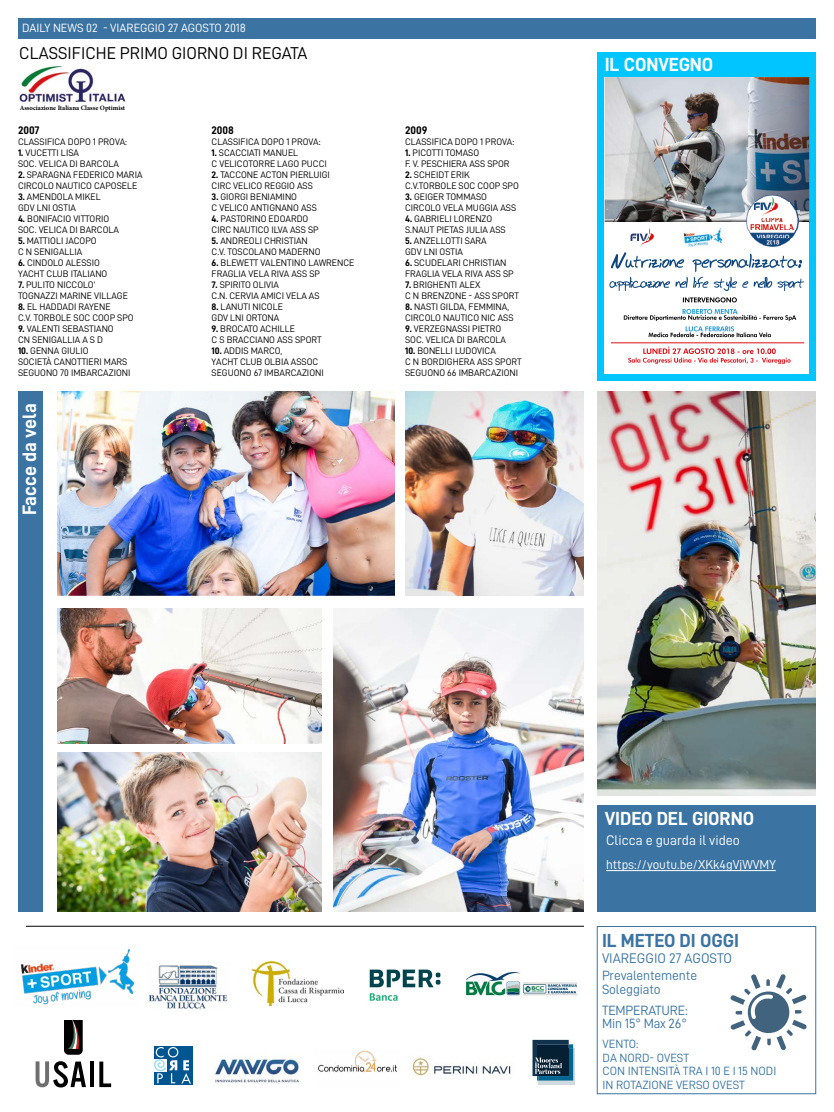
<style>
.page{position:relative;width:834px;height:1112px;background:#fff}
.page>*{position:absolute;margin:0;border:0;box-sizing:border-box;transform-origin:0 0}
.t1{font:19.5px "D DIN Bold";color:#fff}
.t2{font:19px "D DIN Bold";color:#fff}
.t3{font:19px "D DIN Bold";color:#3b74a2}
.t4{font:17.2px "D DIN";color:#000}
.t5{font:14px "D DIN";color:#fff}
.t6{font:14px "D DIN";color:#3b74a2}
.t7{font:13.5px/13.5px "D DIN";letter-spacing:-.01em;color:#3a75a3}
.t8{font:13px "D DIN";color:#fff}
.t9{font:12px/13.5px "D DIN";color:#3976a4}
.t10{font:12px "D DIN";color:#fff}
.t11{font:11px "D DIN Bold";color:#000}
.t12{font:9.5px/11px "D DIN";color:#000}
.t13{font:700 6.7px "Minion Pro";color:#000}
.s1{font-family:"D DIN Bold"}
</style>
<div class="page">
<div style="left:18px;top:18px;width:798px;height:21px;background:#3b74a2"></div>
<div style="left:18px;top:391px;width:25px;height:521px;background:#3b74a2"></div>
<img style="left:58px;top:391px;width:337px;height:204px">
<img style="left:58px;top:608px;width:264px;height:136px">
<img style="left:58px;top:752px;width:264px;height:160px">
<img style="left:333px;top:608px;width:251px;height:304px">
<img style="left:405px;top:391px;width:179px;height:204px">
<img style="left:597px;top:391px;width:219px;height:405px">
<div style="left:597px;top:805px;width:219px;height:107px;background:#3b74a2"></div>
<div style="left:597px;top:926px;width:219px;height:168px;border:1px solid #3a75a3"></div>
<hr style="left:606px;top:870px;width:170px;height:1px;background:#fff">
<hr style="left:26px;top:926px;width:558px;height:1px;background:#000">
<img style="left:149px;top:965px;width:79px;height:44px">
<img style="left:251px;top:961px;width:92px;height:45px">
<svg style="left:370px;top:993px;width:28px;height:8px"></svg>
<svg style="left:370px;top:970px;width:71px;height:17px"></svg>
<img style="left:466px;top:971px;width:111px;height:26px">
<div style="left:153px;top:1045px;width:40px;height:40px;background:#005690"></div>
<svg style="left:154px;top:1047px;width:37px;height:37px"></svg>
<img style="left:215px;top:1059px;width:84px;height:24px">
<img style="left:318px;top:1050px;width:79px;height:22px">
<img style="left:412px;top:1058px;width:99px;height:18px">
<svg style="left:64px;top:1020px;width:19px;height:35px"></svg>
<svg style="left:36px;top:1061px;width:50px;height:26px"></svg>
<hr style="left:90px;top:1062px;width:4px;height:25px;background:#000">
<svg style="left:99px;top:1062px;width:12px;height:25px"></svg>
<img style="left:21px;top:949px;width:113px;height:56px">
<svg style="left:539px;top:1049px;width:36px;height:36px"></svg>
<svg style="left:533px;top:1040px;width:40px;height:41px;background:#244a61"></svg>
<svg style="left:730px;top:974px;width:77px;height:76px"></svg>
<div style="left:597px;top:52px;width:219px;height:329px;background:#00c5ff"></div>
<img style="left:605px;top:77px;width:204px;height:145px">
<div style="left:605px;top:222px;width:204px;height:151px;background:#fff"></div>
<svg style="left:746px;top:195px;width:54px;height:51px"></svg>
<img style="left:630px;top:228px;width:25px;height:18px">
<svg style="left:683px;top:297px;width:54px;height:5px"></svg>
<svg style="left:624px;top:309px;width:172px;height:28px"></svg>
<img style="left:683px;top:228px;width:40px;height:19px">
<svg style="left:628px;top:347px;width:163px;height:17px"></svg>
<svg style="left:609px;top:252px;width:195px;height:39px"></svg>
<hr style="left:611px;top:342px;width:193px;height:1px;background:#dc0d15">
<img style="left:19px;top:66px;width:107px;height:38px">
<p class="t10" style="left:22px;top:21px;width:226px">DAILY NEWS 02 - VIAREGGIO 27 AGOSTO 2018</p>
<h3 class="t4" style="left:19px;top:44px;width:290px">CLASSIFICHE PRIMO GIORNO DI REGATA</h3>
<p class="t13" style="left:20px;top:103px;width:107px">Associazione Italiana Classe Optimist</p>
<p class="t11" style="left:18px;top:124px;width:23px">2007</p>
<p class="t12" style="left:18px;top:136px;width:111px">CLASSIFICA DOPO 1 PROVA:</p>
<p class="t12" style="left:18px;top:147px;width:103px"><span class="s1">1.</span> VUCETTI LISA<br>SOC. VELICA DI BARCOLA</p>
<p class="t12" style="left:18px;top:169px;width:126px"><span class="s1">2.</span> SPARAGNA FEDERICO MARIA<br>CIRCOLO NAUTICO CAPOSELE</p>
<p class="t12" style="left:18px;top:191px;width:84px"><span class="s1">3.</span> AMENDOLA MIKEL<br>GDV LNI OSTIA</p>
<p class="t12" style="left:18px;top:213px;width:103px"><span class="s1">4.</span> BONIFACIO VITTORIO<br>SOC. VELICA DI BARCOLA</p>
<p class="t12" style="left:18px;top:235px;width:80px"><span class="s1">5.</span> MATTIOLI JACOPO<br>C N SENIGALLIA</p>
<p class="t12" style="left:18px;top:257px;width:91px"><span class="s1">6.</span> CINDOLO ALESSIO<br>YACHT CLUB ITALIANO</p>
<p class="t12" style="left:18px;top:279px;width:111px"><span class="s1">7.</span> PULITO NICCOLO’<br>TOGNAZZI MARINE VILLAGE</p>
<p class="t12" style="left:18px;top:301px;width:117px"><span class="s1">8.</span> EL HADDADI RAYENE<br>C.V. TORBOLE SOC COOP SPO</p>
<p class="t12" style="left:18px;top:323px;width:97px"><span class="s1">9.</span> VALENTI SEBASTIANO<br>CN SENIGALLIA A S D</p>
<p class="t12" style="left:18px;top:345px;width:114px"><span class="s1">10.</span> GENNA GIULIO<br>SOCIETÀ CANOTTIERI MARS<br>SEGUONO 70 IMBARCAZIONI</p>
<h1 class="t1" style="left:19px;top:515px;width:113px;rotate:-90deg">Facce da vela</h1>
<p class="t11" style="left:212px;top:124px;width:24px">2008</p>
<p class="t12" style="left:212px;top:136px;width:111px">CLASSIFICA DOPO 1 PROVA:</p>
<p class="t12" style="left:212px;top:147px;width:117px"><span class="s1">1.</span> SCACCIATI MANUEL<br>C VELICOTORRE LAGO PUCCI</p>
<p class="t12" style="left:212px;top:169px;width:120px"><span class="s1">2.</span> TACCONE ACTON PIERLUIGI<br>CIRC VELICO REGGIO ASS</p>
<p class="t12" style="left:212px;top:191px;width:107px"><span class="s1">3.</span> GIORGI BENIAMINO<br>C VELICO ANTIGNANO ASS</p>
<p class="t12" style="left:212px;top:213px;width:109px"><span class="s1">4.</span> PASTORINO EDOARDO<br>CIRC NAUTICO ILVA ASS SP</p>
<p class="t12" style="left:212px;top:235px;width:110px"><span class="s1">5.</span> ANDREOLI CHRISTIAN<br>C.V. TOSCOLANO MADERNO</p>
<p class="t12" style="left:212px;top:257px;width:144px"><span class="s1">6.</span> BLEWETT VALENTINO LAWRENCE<br>FRAGLIA VELA RIVA ASS SP</p>
<p class="t12" style="left:212px;top:279px;width:110px"><span class="s1">7.</span> SPIRITO OLIVIA<br>C.N. CERVIA AMICI VELA AS</p>
<p class="t12" style="left:212px;top:301px;width:73px"><span class="s1">8.</span> LANUTI NICOLE<br>GDV LNI ORTONA</p>
<p class="t12" style="left:212px;top:323px;width:112px"><span class="s1">9.</span> BROCATO ACHILLE<br>C S BRACCIANO ASS SPORT</p>
<p class="t12" style="left:212px;top:345px;width:114px"><span class="s1">10.</span> ADDIS MARCO,<br>YACHT CLUB OLBIA ASSOC<br>SEGUONO 67 IMBARCAZIONI</p>
<p class="t11" style="left:405px;top:124px;width:24px">2009</p>
<p class="t12" style="left:405px;top:136px;width:111px">CLASSIFICA DOPO 1 PROVA:</p>
<p class="t12" style="left:405px;top:147px;width:106px"><span class="s1">1.</span> PICOTTI TOMASO<br>F. V. PESCHIERA ASS SPOR</p>
<p class="t12" style="left:405px;top:169px;width:115px"><span class="s1">2.</span> SCHEIDT ERIK<br>C.V.TORBOLE SOC COOP SPO</p>
<p class="t12" style="left:405px;top:191px;width:113px"><span class="s1">3.</span> GEIGER TOMMASO<br>CIRCOLO VELA MUGGIA ASS</p>
<p class="t12" style="left:405px;top:213px;width:102px"><span class="s1">4.</span> GABRIELI LORENZO<br>S.NAUT PIETAS JULIA ASS</p>
<p class="t12" style="left:405px;top:235px;width:83px"><span class="s1">5.</span> ANZELLOTTI SARA<br>GDV LNI OSTIA</p>
<p class="t12" style="left:405px;top:257px;width:110px"><span class="s1">6.</span> SCUDELARI CHRISTIAN<br>FRAGLIA VELA RIVA ASS SP</p>
<p class="t12" style="left:405px;top:279px;width:115px"><span class="s1">7.</span> BRIGHENTI ALEX<br>C N BRENZONE - ASS SPORT</p>
<p class="t12" style="left:405px;top:301px;width:110px"><span class="s1">8.</span> NASTI GILDA, FEMMINA,<br>CIRCOLO NAUTICO NIC ASS</p>
<p class="t12" style="left:405px;top:323px;width:103px"><span class="s1">9.</span> VERZEGNASSI PIETRO<br>SOC. VELICA DI BARCOLA</p>
<p class="t12" style="left:405px;top:345px;width:118px"><span class="s1">10.</span> BONELLI LUDOVICA<br>C N BORDIGHERA ASS SPORT<br>SEGUONO 66 IMBARCAZIONI</p>
<h2 class="t2" style="left:605px;top:54px;width:110px">IL CONVEGNO</h2>
<h2 class="t2" style="left:605px;top:808px;width:151px">VIDEO DEL GIORNO</h2>
<h3 class="t5" style="left:606px;top:832px;width:135px">Clicca e guarda il video</h3>
<h3 class="t8" style="left:606px;top:858px;width:171px">https://youtu.be/XKk4gVjWVMY</h3>
<h2 class="t3" style="left:602px;top:930px;width:139px">IL METEO DI OGGI</h2>
<h3 class="t6" style="left:602px;top:951px;width:132px">VIAREGGIO 27 AGOSTO</h3>
<h3 class="t7" style="left:602px;top:969px;width:97px">Prevalentemente<br>Soleggiato</h3>
<h3 class="t7" style="left:602px;top:1003px;width:87px">TEMPERATURE:<br>Min 15° Max 26°</h3>
<p class="t9" style="left:603px;top:1037px;width:175px">VENTO:<br>DA NORD- OVEST<br>CON INTENSITÀ TRA I 10 E I 15 NODI<br>IN ROTAZIONE VERSO OVEST</p>
</div>
